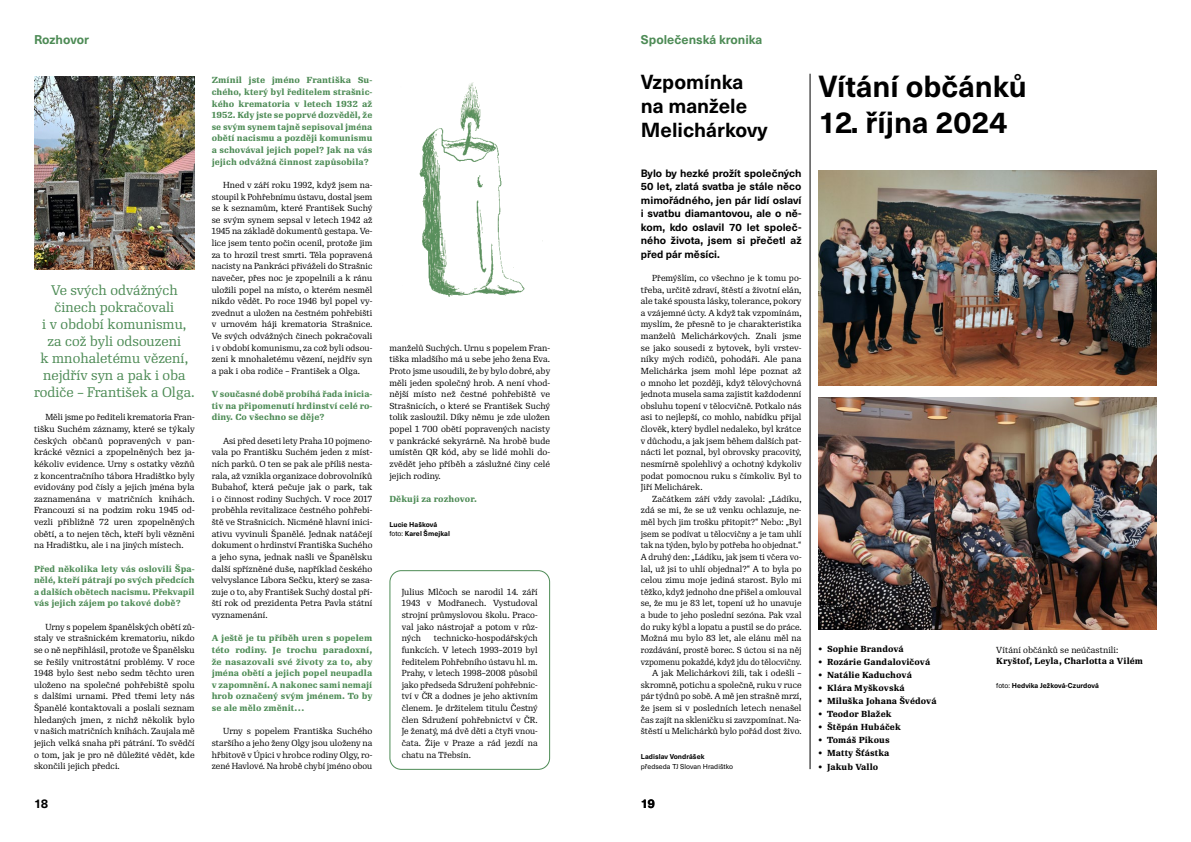
<style>
.page{position:relative;width:1191px;height:842px;background:#fff}
.page>*{position:absolute;margin:0;border:0;box-sizing:border-box;transform-origin:0 0}
.t1{font:700 30px "Neue Haas Unica W1 G";color:#000}
.t2{font:700 20px/24px "Neue Haas Unica W1 G";color:#000}
.t3{font:13.5px/17px "Re Public Std";color:#4d8b55;text-align:center}
.t4{font:700 12.5px "Neue Haas Unica W1 G";color:#4d8b55}
.t5{font:700 12.5px "Neue Haas Unica W1 G";color:#000}
.t6{font:700 10.5px/13.5px "Neue Haas Unica W1 G";color:#000;text-align:justify}
.t7{font:8.5px/11.6px "Re Public Std";letter-spacing:.005em;color:#000;text-align:justify}
.t8{font:500 8.5px/11.6px "Re Public Std";letter-spacing:.005em;color:#4d8b55;text-align:justify}
.t9{font:500 8.5px "Re Public Std";letter-spacing:.005em;color:#000}
.t10{font:700 7px/9.5px "Neue Haas Unica W1 G";letter-spacing:.005em;color:#000}
.t11{font:7px "Neue Haas Unica W1 G";letter-spacing:.005em;color:#000}
.s1{font-weight:400}
</style>
<div class="page">
<div style="left:389px;top:570px;width:161px;height:200px;border:1px solid #4d8b55;border-radius:11px"></div>
<hr style="left:810px;top:74px;width:1px;height:695px;background:#000">
<img style="left:818px;top:171px;width:339px;height:214px">
<img style="left:818px;top:397px;width:339px;height:232px">
<img style="left:34px;top:77px;width:161px;height:192px">
<img style="left:419px;top:82px;width:124px;height:215px">
<h3 class="t4" style="left:34px;top:30px;width:56px">Rozhovor</h3>
<h3 class="t3" style="left:34px;top:282px;width:162px">Ve svých odvážných činech pokračovali<br>i v období komunismu, za což byli odsouzeni<br>k mnohaletému vězení, nejdřív syn a pak i oba rodiče – František a Olga.</h3>
<p class="t7" style="left:34px;top:412px;width:162px;text-indent:11px">Měli jsme po řediteli krematoria Fran&shy;tišku Suchém záznamy, které se týkaly českých občanů popravených v pan&shy;krácké věznici a zpopelněných bez ja&shy;kékoliv evidence. Urny s ostatky vězňů z koncentračního tábora Hradištko byly evidovány pod čísly a jejich jména byla zaznamenána v matričních knihách.<br>Francouzi si na podzim roku 1945 od&shy;vezli přibližně 72 uren zpopelněných obětí, a to nejen těch, kteří byli vězněni na Hradištku, ale i na jiných místech.</p>
<p class="t8" style="left:34px;top:563px;width:162px">Před několika lety vás oslovili Špa&shy;nělé, kteří pátrají po svých předcích a dalších obětech nacismu. Překvapil vás jejich zájem po takové době?</p>
<p class="t7" style="left:34px;top:621px;width:162px;text-indent:11px">Urny s popelem španělských obětí zů&shy;staly ve strašnickém krematoriu, nikdo se o ně nepřihlásil, protože ve Španělsku se řešily vnitrostátní problémy. V roce 1948 bylo šest nebo sedm těchto uren uloženo na společné pohřebiště spolu s dalšími urnami. Před třemi lety nás Španělé kontaktovali a poslali seznam hledaných jmen, z nichž několik bylo v našich matričních knihách. Zaujala mě jejich velká snaha při pátrání. To svědčí o tom, jak je pro ně důležité vědět, kde skončili jejich předci.</p>
<p class="t8" style="left:212px;top:74px;width:162px">Zmínil jste jméno Františka Su&shy;chého, který byl ředitelem strašnic&shy;kého krematoria v letech 1932 až 1952. Kdy jste se poprvé dozvěděl, že se svým synem tajně sepisoval jména obětí nacismu a později komunismu a schovával jejich popel? Jak na vás jejich odvážná činnost zapůsobila?</p>
<p class="t7" style="left:212px;top:179px;width:162px;text-indent:11px">Hned v září roku 1992, když jsem na&shy;stoupil k Pohřebnímu ústavu, dostal jsem se k seznamům, které František Suchý se svým synem sepsal v letech 1942 až 1945 na základě dokumentů gestapa. Ve&shy;lice jsem tento počin ocenil, protože jim za to hrozil trest smrti. Těla popravená nacisty na Pankráci přiváželi do Strašnic navečer, přes noc je zpopelnili a k ránu uložili popel na místo, o kterém nesměl nikdo vědět. Po roce 1946 byl popel vy&shy;zvednut a uložen na čestném pohřebišti v urnovém háji krematoria Strašnice.<br>Ve svých odvážných činech pokračovali i v období komunismu, za což byli odsou&shy;zeni k mnohaletému vězení, nejdřív syn a pak i oba rodiče – František a Olga.</p>
<p class="t8" style="left:212px;top:388px;width:162px">V současné době probíhá řada inicia&shy;tiv na připomenutí hrdinství celé ro&shy;diny. Co všechno se děje?</p>
<p class="t7" style="left:212px;top:435px;width:162px;text-indent:11px">Asi před deseti lety Praha 10 pojmeno&shy;vala po Františku Suchém jeden z míst&shy;ních parků. O ten se pak ale příliš nesta&shy;rala, až vznikla organizace dobrovolníků Bubahof, která pečuje jak o park, tak i o činnost rodiny Suchých. V roce 2017 proběhla revitalizace čestného pohřebi&shy;ště ve Strašnicích. Nicméně hlavní inici&shy;ativu vyvinuli Španělé. Jednak natáčejí dokument o hrdinství Františka Suchého a jeho syna, jednak našli ve Španělsku další spřízněné duše, například českého velvyslance Libora Sečku, který se zasa&shy;zuje o to, aby František Suchý dostal pří&shy;ští rok od prezidenta Petra Pavla státní vyznamenání.</p>
<p class="t8" style="left:212px;top:632px;width:162px">A ještě je tu příběh uren s popelem této rodiny. Je trochu paradoxní, že nasazovali své životy za to, aby jména obětí a jejich popel neupadla v zapomnění. A nakonec sami nemají hrob označený svým jménem. To by se ale mělo změnit…</p>
<p class="t7" style="left:212px;top:725px;width:162px;text-indent:11px">Urny s popelem Františka Suchého staršího a jeho ženy Olgy jsou uloženy na hřbitově v Úpici v hrobce rodiny Olgy, ro&shy;zené Havlové. Na hrobě chybí jméno obou</p>
<p class="t7" style="left:389px;top:342px;width:162px">manželů Suchých. Urnu s popelem Fran&shy;tiška mladšího má u sebe jeho žena Eva.<br>Proto jsme usoudili, že by bylo dobré, aby měli jeden společný hrob. A není vhod&shy;nější místo než čestné pohřebiště ve Strašnicích, o které se František Suchý tolik zasloužil. Díky němu je zde uložen popel 1 700 obětí popravených nacisty v pankrácké sekyrárně. Na hrobě bude umístěn QR kód, aby se lidé mohli do&shy;zvědět jeho příběh a záslužné činy celé jejich rodiny.</p>
<p class="t8" style="left:389px;top:493px;width:89px">Děkuji za rozhovor.</p>
<p class="t10" style="left:389px;top:519px;width:62px">Lucie Hašková <span class="s1">foto:</span> Karel Šmejkal</p>
<p class="t7" style="left:402px;top:586px;width:137px">Julius Mlčoch se narodil 14. září 1943 v Modřanech. Vystudoval strojní průmyslovou školu. Praco&shy;val jako nástrojař a potom v růz&shy;ných</p>
<p class="t7" style="left:402px;top:632px;width:137px;text-indent:32px">technicko-hospodářských funkcích. V letech 1993–2019 byl ředitelem Pohřebního ústavu hl. m.<br>Prahy, v letech 1998–2008 působil jako předseda Sdružení pohřebnic&shy;tví v ČR a dodnes je jeho aktivním členem. Je držitelem titulu Čestný člen Sdružení pohřebnictví v ČR.<br>Je ženatý, má dvě děti a čtyři vnou&shy;čata. Žije v Praze a rád jezdí na chatu na Třebsín.</p>
<h3 class="t4" style="left:641px;top:30px;width:123px">Společenská kronika</h3>
<h2 class="t2" style="left:641px;top:69px;width:128px">Vzpomínka na manžele<br>Melichárkovy</h2>
<p class="t6" style="left:641px;top:166px;width:162px">Bylo by hezké prožít společných 50 let, zlatá svatba je stále něco mimořádného, jen pár lidí oslaví i svatbu diamantovou, ale o ně&shy;kom, kdo oslavil 70 let společ&shy;ného života, jsem si přečetl až před pár měsíci.</p>
<p class="t7" style="left:641px;top:272px;width:162px;text-indent:11px">Přemýšlím, co všechno je k tomu po&shy;třeba, určitě zdraví, štěstí a životní elán, ale také spousta lásky, tolerance, pokory a vzájemné úcty. A když tak vzpomínám, myslím, že přesně to je charakteristika manželů Melichárkových. Znali jsme se jako sousedi z bytovek, byli vrstev&shy;níky mých rodičů, pohodáři. Ale pana Melichárka jsem mohl lépe poznat až o mnoho let později, když tělovýchovná jednota musela sama zajistit každodenní obsluhu topení v tělocvičně. Potkalo nás asi to nejlepší, co mohlo, nabídku přijal člověk, který bydlel nedaleko, byl krátce v důchodu, a jak jsem během dalších pat&shy;nácti let poznal, byl obrovsky pracovitý, nesmírně spolehlivý a ochotný kdykoliv podat pomocnou ruku s čímkoliv. Byl to Jiří Melichárek.</p>
<p class="t7" style="left:641px;top:493px;width:162px;text-align:right">Začátkem září vždy zavolal: „Ládíku, zdá se mi, že se už venku ochlazuje, ne&shy;měl bych jim trošku přitopit?“ Nebo: „Byl jsem se podívat u tělocvičny a je tam uhlí tak na týden, bylo by potřeba ho objednat.“ A druhý den: „Ládíku, jak jsem ti včera vo&shy;lal, už jsi to uhlí objednal?“ A to byla po celou zimu moje jediná starost. Bylo mi těžko, když jednoho dne přišel a omlouval se, že mu je 83 let, topení už ho unavuje a bude to jeho poslední sezóna. Pak vzal do ruky kýbl a lopatu a pustil se do práce.<br>Možná mu bylo 83 let, ale elánu měl na rozdávání, prostě borec. S úctou si na něj vzpomenu pokaždé, když jdu do tělocvičny.<br>A jak Melichárkovi žili, tak i odešli – skromně, potichu a společně, ruku v ruce pár týdnů po sobě. A mě jen strašně mrzí, že jsem si v posledních letech nenašel čas zajít na skleničku si zavzpomínat. Na&shy;štěstí u Melichárků bylo pořád dost živo.</p>
<p class="t10" style="left:641px;top:752px;width:65px">Ladislav Vondrášek</p>
<p class="t11" style="left:641px;top:761px;width:94px">předseda TJ Slovan Hradištko</p>
<h3 class="t5" style="left:34px;top:794px;width:16px">18</h3>
<h3 class="t5" style="left:641px;top:794px;width:16px">19</h3>
<h1 class="t1" style="left:818px;top:63px;width:210px">Vítání občánků</h1>
<h1 class="t1" style="left:818px;top:99px;width:190px">12. října 2024</h1>
<p class="t9" style="left:818px;top:643px;width:87px">• Sophie Brandová</p>
<p class="t9" style="left:818px;top:656px;width:113px">• Rozárie Gandalovičová</p>
<p class="t9" style="left:818px;top:670px;width:95px">• Natálie Kaduchová</p>
<p class="t9" style="left:818px;top:683px;width:88px">• Klára Myškovská</p>
<p class="t9" style="left:818px;top:696px;width:120px">• Miluška Johana Švédová</p>
<p class="t9" style="left:818px;top:709px;width:75px">• Teodor Blažek</p>
<p class="t9" style="left:818px;top:722px;width:84px">• Štěpán Hubáček</p>
<p class="t9" style="left:818px;top:735px;width:73px">• Tomáš Pikous</p>
<p class="t9" style="left:818px;top:748px;width:73px">• Matty Šťástka</p>
<p class="t9" style="left:818px;top:761px;width:61px">• Jakub Vallo</p>
<p class="t7" style="left:996px;top:644px;width:124px">Vítání občánků se neúčastnili:</p>
<p class="t9" style="left:996px;top:656px;width:148px">Kryštof, Leyla, Charlotta a Vilém</p>
<p class="t10" style="left:996px;top:680px;width:104px"><span class="s1">foto:</span> Hedvika Ježková-Czurdová</p>
</div>
